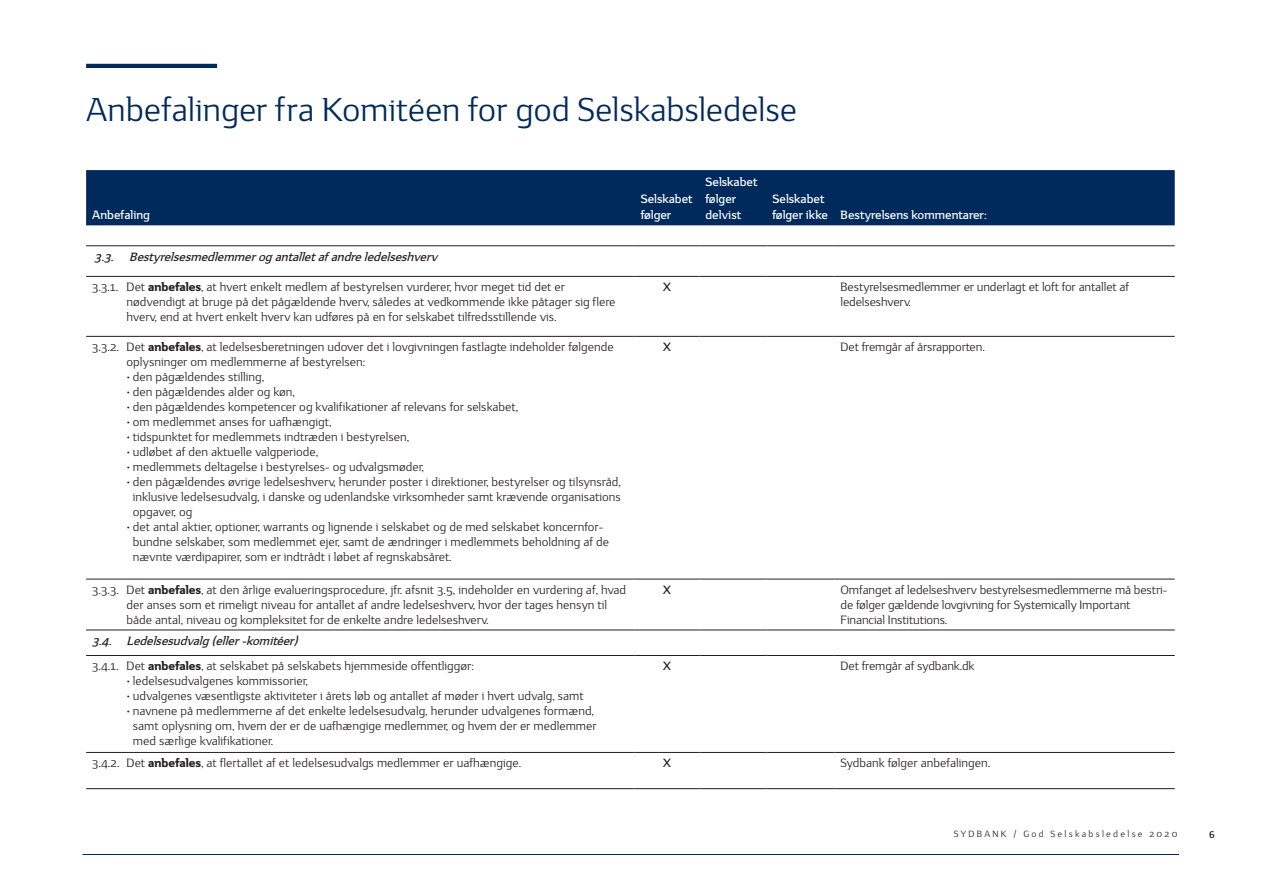
<style>
.page{position:relative;width:1263px;height:893px;background:#fff}
.page>*{position:absolute;margin:0;border:0;box-sizing:border-box;transform-origin:0 0}
.Opslag_overskrift_22{font:33px "Sydbank";letter-spacing:-.005em;color:#002a5b}
.Brødtekst{font:12px/15px "Sydbank";color:#231f20}
.Tabel_overskrift{font:700 12px/16.5px "Sydbank";color:#fff}
.Brødtekst-2{font:italic 700 12px "Sydbank";color:#231f20}
.Brødtekst-3{font:700 12px "Sydbank";color:#231f20}
.t1{font:700 9.75px "Sydbank";color:#231f20}
.t2{font:9px "Sydbank";letter-spacing:.25em;color:#231f20}
.s1{font-weight:800}
</style>
<div class="page">
<hr style="left:82px;top:854px;width:1097px;height:1px;background:#002a5b">
<div style="left:86px;top:170px;width:1089px;height:55px;background:#002a5b"></div>
<svg style="left:766px;top:629px;width:409px;height:1px"></svg>
<hr style="left:86px;top:245px;width:549px;height:1px;background:#231f20">
<hr style="left:635px;top:245px;width:64px;height:1px;background:#231f20">
<hr style="left:699px;top:245px;width:67px;height:1px;background:#231f20">
<hr style="left:766px;top:245px;width:68px;height:1px;background:#231f20">
<hr style="left:834px;top:245px;width:341px;height:1px;background:#231f20">
<hr style="left:86px;top:276px;width:549px;height:1px;background:#231f20">
<hr style="left:635px;top:276px;width:64px;height:1px;background:#231f20">
<hr style="left:699px;top:276px;width:67px;height:1px;background:#231f20">
<hr style="left:766px;top:276px;width:68px;height:1px;background:#231f20">
<hr style="left:834px;top:276px;width:341px;height:1px;background:#231f20">
<hr style="left:86px;top:336px;width:549px;height:1px;background:#231f20">
<hr style="left:635px;top:336px;width:64px;height:1px;background:#231f20">
<hr style="left:699px;top:336px;width:67px;height:1px;background:#231f20">
<hr style="left:766px;top:336px;width:68px;height:1px;background:#231f20">
<hr style="left:834px;top:336px;width:341px;height:1px;background:#231f20">
<hr style="left:86px;top:655px;width:549px;height:1px;background:#231f20">
<hr style="left:635px;top:655px;width:64px;height:1px;background:#231f20">
<hr style="left:699px;top:655px;width:67px;height:1px;background:#231f20">
<hr style="left:766px;top:655px;width:68px;height:1px;background:#231f20">
<hr style="left:834px;top:655px;width:341px;height:1px;background:#231f20">
<hr style="left:86px;top:752px;width:549px;height:1px;background:#231f20">
<hr style="left:635px;top:752px;width:64px;height:1px;background:#231f20">
<hr style="left:699px;top:752px;width:67px;height:1px;background:#231f20">
<hr style="left:766px;top:752px;width:68px;height:1px;background:#231f20">
<hr style="left:834px;top:752px;width:341px;height:1px;background:#231f20">
<hr style="left:86px;top:788px;width:549px;height:1px;background:#231f20">
<hr style="left:635px;top:788px;width:64px;height:1px;background:#231f20">
<hr style="left:699px;top:788px;width:67px;height:1px;background:#231f20">
<hr style="left:766px;top:788px;width:68px;height:1px;background:#231f20">
<hr style="left:834px;top:788px;width:341px;height:1px;background:#231f20">
<hr style="left:86px;top:579px;width:549px;height:1px;background:#231f20">
<hr style="left:635px;top:579px;width:64px;height:1px;background:#231f20">
<hr style="left:699px;top:579px;width:67px;height:1px;background:#231f20">
<hr style="left:766px;top:579px;width:68px;height:1px;background:#231f20">
<hr style="left:834px;top:579px;width:341px;height:1px;background:#231f20">
<hr style="left:86px;top:630px;width:549px;height:1px;background:#231f20">
<hr style="left:635px;top:630px;width:64px;height:1px;background:#231f20">
<hr style="left:699px;top:630px;width:67px;height:1px;background:#231f20">
<hr style="left:766px;top:630px;width:68px;height:1px;background:#231f20">
<hr style="left:834px;top:630px;width:341px;height:1px;background:#231f20">
<hr style="left:86px;top:64px;width:131px;height:4px;background:#002a5b">
<p class="Opslag_overskrift_22" style="left:86px;top:92px;width:713px">Anbefalinger fra Komitéen for god Selskabsledelse</p>
<p class="Tabel_overskrift" style="left:92px;top:208px;width:59px">Anbefaling</p>
<p class="Tabel_overskrift" style="left:641px;top:192px;width:53px">Selskabet følger</p>
<p class="Tabel_overskrift" style="left:705px;top:175px;width:53px">Selskabet følger</p>
<p class="Tabel_overskrift" style="left:705px;top:208px;width:37px">delvist</p>
<p class="Tabel_overskrift" style="left:772px;top:192px;width:57px">Selskabet følger ikke</p>
<p class="Tabel_overskrift" style="left:840px;top:208px;width:148px">Bestyrelsens kommentarer:</p>
<p class="Brødtekst-2" style="left:95px;top:250px;width:348px">3.3. Bestyrelsesmedlemmerogantalletafandreledelseshverv</p>
<p class="Brødtekst" style="left:127px;top:280px;width:490px;text-indent:-35px">3.3.1. Det <span class="s1">anbefales</span>, at hvert enkelt medlem af bestyrelsen vurderer, hvor meget tid det er nødvendigt at bruge på det pågældende hverv, således at vedkommende ikke påtager sig flere hverv, end at hvert enkelt hverv kan udføres på en for selskabet tilfredsstillende vis.</p>
<p class="Brødtekst-3" style="left:663px;top:280px;width:10px">X</p>
<p class="Brødtekst" style="left:840px;top:280px;width:290px">Bestyrelsesmedlemmer er underlagt et loft for antallet af</p>
<p class="Brødtekst" style="left:840px;top:295px;width:72px">ledelseshverv.</p>
<p class="Brødtekst" style="left:127px;top:340px;width:489px;text-indent:-35px">3.3.2. Det <span class="s1">anbefales</span>, at ledelsesberetningen udover det i lovgivningen fastlagte indeholder følgende oplysninger om medlemmerne af bestyrelsen:</p>
<p class="Brødtekst" style="left:126px;top:370px;width:140px">• den pågældendes stilling,</p>
<p class="Brødtekst" style="left:126px;top:385px;width:170px">• den pågældendes alder og køn,</p>
<p class="Brødtekst" style="left:126px;top:400px;width:394px">• den pågældendes kompetencer og kvalifikationer af relevans for selskabet,</p>
<p class="Brødtekst" style="left:126px;top:415px;width:207px">• om medlemmet anses for uafhængigt,</p>
<p class="Brødtekst" style="left:126px;top:430px;width:285px">• tidspunktet for medlemmets indtræden i bestyrelsen,</p>
<p class="Brødtekst" style="left:126px;top:445px;width:194px">• udløbet af den aktuelle valgperiode,</p>
<p class="Brødtekst" style="left:126px;top:460px;width:299px">• medlemmets deltagelse i bestyrelses- og udvalgsmøder,</p>
<p class="Brødtekst" style="left:133px;top:475px;width:490px;text-align:justify;text-indent:-7px">• den pågældendes øvrige ledelseshverv, herunder poster i direktioner, bestyrelser og tilsynsråd, inklusive ledelsesudvalg, i danske og udenlandske virksomheder samt krævende organisations opgaver, og</p>
<p class="Brødtekst" style="left:133px;top:520px;width:478px;text-indent:-7px">• det antal aktier, optioner, warrants og lignende i selskabet og de med selskabet koncernfor&shy;bundne selskaber, som medlemmet ejer, samt de ændringer i medlemmets beholdning af de nævnte værdipapirer, som er indtrådt i løbet af regnskabsåret.</p>
<p class="Brødtekst-3" style="left:663px;top:340px;width:10px">X</p>
<p class="Brødtekst" style="left:840px;top:340px;width:146px">Det fremgår af årsrapporten.</p>
<p class="Brødtekst" style="left:127px;top:583px;width:501px;text-indent:-35px">3.3.3. Det <span class="s1">anbefales</span>, at den årlige evalueringsprocedure, jfr. afsnit 3.5, indeholder en vurdering af, hvad der anses som et rimeligt niveau for antallet af andre ledelseshverv, hvor der tages hensyn til både antal, niveau og kompleksitet for de enkelte andre ledelseshverv.</p>
<p class="Brødtekst-3" style="left:663px;top:583px;width:10px">X</p>
<p class="Brødtekst" style="left:840px;top:583px;width:328px">Omfanget af ledelseshverv bestyrelsesmedlemmerne må bestri&shy;de følger gældende lovgivning for Systemically Important<br>Financial Institutions.</p>
<p class="Brødtekst-2" style="left:92px;top:634px;width:211px">3.4. Ledelsesudvalg(eller-komitéer)</p>
<p class="Brødtekst" style="left:92px;top:659px;width:383px">3.4.1. Det <span class="s1">anbefales</span>, at selskabet på selskabets hjemmeside offentliggør:</p>
<p class="Brødtekst" style="left:126px;top:674px;width:183px">• ledelsesudvalgenes kommissorier,</p>
<p class="Brødtekst" style="left:126px;top:689px;width:459px">• udvalgenes væsentligste aktiviteter i årets løb og antallet af møder i hvert udvalg, samt</p>
<p class="Brødtekst" style="left:133px;top:704px;width:465px;text-indent:-7px">• navnene på medlemmerne af det enkelte ledelsesudvalg, herunder udvalgenes formænd, samt oplysning om, hvem der er de uafhængige medlemmer, og hvem der er medlemmer med særlige kvalifikationer.</p>
<p class="Brødtekst-3" style="left:663px;top:659px;width:10px">X</p>
<p class="Brødtekst" style="left:840px;top:659px;width:136px">Det fremgår af sydbank.dk</p>
<p class="Brødtekst" style="left:92px;top:756px;width:431px">3.4.2. Det <span class="s1">anbefales</span>, at flertallet af et ledelsesudvalgs medlemmer er uafhængige.</p>
<p class="Brødtekst-3" style="left:663px;top:756px;width:10px">X</p>
<p class="Brødtekst" style="left:840px;top:756px;width:151px">Sydbank følger anbefalingen.</p>
<p class="t2" style="left:954px;top:829px;width:225px">SYDBANK / God Selskabsledelse 2020</p>
<p class="t1" style="left:1209px;top:829px;width:7px">6</p>
</div>
